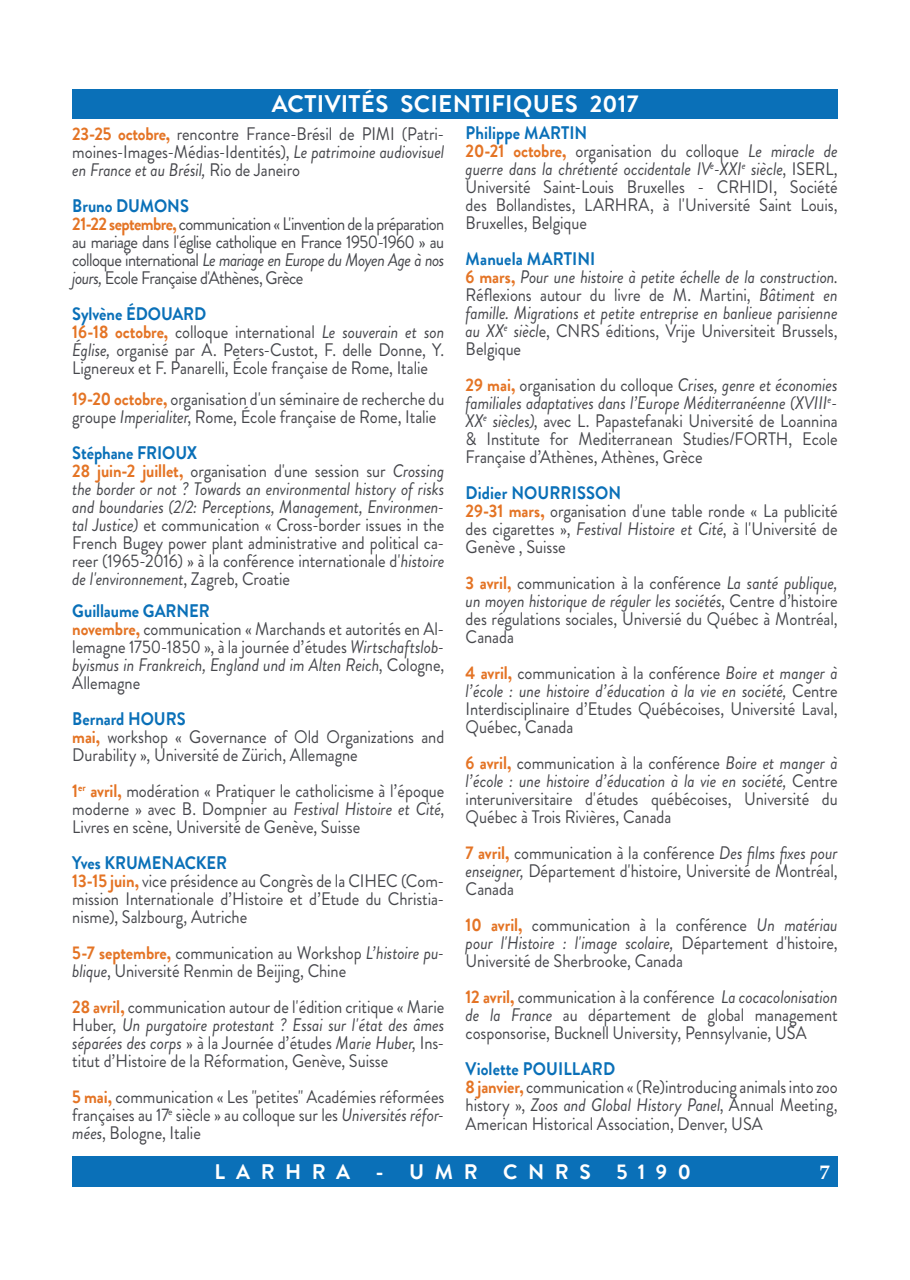
<style>
.page{position:relative;width:910px;height:1280px;background:#fff}
.page>*{position:absolute;margin:0;border:0;box-sizing:border-box;transform-origin:0 0}
.t1{font:700 24px "Brandon Grotesque";letter-spacing:.015em;color:#fff}
.t2{font:700 21px "Brandon Grotesque";letter-spacing:.5em;color:#fff}
.t3{font:700 19.5px "Book Antiqua";color:#fff}
.t4{font:18.15px/18px "Brandon Grotesque";letter-spacing:-.005em;color:#46474c;text-align:justify;scale:.91 1}
.t5{font:italic 18.15px/18px "Brandon Grotesque";letter-spacing:-.005em;color:#46474c;scale:.91 1}
.t6{font:18.15px/18px "Brandon Grotesque";letter-spacing:-.035em;color:#46474c;scale:.91 1}
.s1{font-weight:700;color:#e47425}
.s2{font-style:italic}
.s3{font-weight:700;color:#0a70b8}
.s4{font-weight:700;font-style:normal;color:#0a70b8}
.s5{font-weight:700;font-style:normal;color:#e47425}
.s6{font-style:normal}
</style>
<div class="page">
<div style="left:72px;top:89px;width:766px;height:30px;background:#0a70b8"></div>
<div style="left:72px;top:1156px;width:765px;height:30px;background:#0a70b8"></div>
<div style="left:812px;top:1157px;width:26px;height:30px;background:#0a70b8"></div>
<h1 class="t1" style="left:272px;top:87px;width:368px">ACTIVITÉS SCIENTIFIQUES 2017</h1>
<p class="t4" style="left:72px;top:125px;width:410px"><span class="s1">23-25 octobre,</span> rencontre France-Brésil de PIMI (Patri&shy;moines-Images-Médias-Identités), <span class="s2">Le patrimoine audiovisuel en France et au Brésil,</span> Rio de Janeiro</p>
<p class="t6" style="left:72px;top:197px;width:410px"><span class="s3">Bruno DUMONS<br></span><span class="s1">21-22 septembre,</span> communication « L'invention de la préparation au mariage dans l'église catholique en France 1950-1960 » au colloque international <span class="s2">Le mariage en Europe du Moyen Age à nos jours,</span> Ecole Française d'Athènes, Grèce</p>
<p class="t4" style="left:72px;top:305px;width:410px;text-align:left"><span class="s3">Sylvène ÉDOUARD<br></span><span class="s1">16-18 octobre,</span> colloque international <span class="s2">Le souverain et son Église,</span> organisé par A. Peters-Custot, F. delle Donne, Y.<br>Lignereux et F. Panarelli, École française de Rome, Italie</p>
<p class="t4" style="left:72px;top:390px;width:410px"><span class="s1">19-20 octobre,</span> organisation d'un séminaire de recherche du groupe <span class="s2">Imperialiter</span>, Rome, École française de Rome, Italie</p>
<p class="t4" style="left:72px;top:444px;width:410px;text-align:left"><span class="s3">Stéphane FRIOUX<br></span><span class="s1">28 juin-2 juillet,</span> organisation d'une session sur <span class="s2">Crossing the border or not ? Towards an environmental history of risks and boundaries (2/2: Perceptions, Management, Environmen&shy;tal Justice)</span> et communication « Cross-border issues in the French Bugey power plant administrative and political ca&shy;reer (1965-2016) » à la conférence internationale d'<span class="s2">histoire de l'environnement</span>, Zagreb, Croatie</p>
<p class="t4" style="left:72px;top:602px;width:410px;text-align:left"><span class="s3">Guillaume GARNER<br></span><span class="s1">novembre,</span> communication « Marchands et autorités en Al&shy;lemagne 1750-1850 », à la journée d’études <span class="s2">Wirtschaftslob&shy;byismus in Frankreich, England und im Alten Reich</span>, Cologne, Allemagne</p>
<p class="t4" style="left:72px;top:710px;width:410px;text-align:left"><span class="s3">Bernard HOURS<br></span><span class="s1">mai,</span> workshop « Governance of Old Organizations and<br>Durability », Université de Zürich, Allemagne</p>
<p class="t4" style="left:72px;top:782px;width:410px"><span class="s1">1</span><sup>er</sup> <span class="s1">avril,</span> modération « Pratiquer le catholicisme à l’époque moderne » avec B. Dompnier au <span class="s2">Festival Histoire et Cité</span>, Livres en scène, Université de Genève, Suisse</p>
<p class="t4" style="left:72px;top:854px;width:410px;text-align:left"><span class="s3">Yves KRUMENACKER<br></span><span class="s1">13-15 juin,</span> vice présidence au Congrès de la CIHEC (Com&shy;mission Internationale d’Histoire et d’Etude du Christia&shy;nisme), Salzbourg, Autriche</p>
<p class="t4" style="left:72px;top:944px;width:410px"><span class="s1">5-7 septembre,</span> communication au Workshop <span class="s2">L’histoire pu&shy;blique</span>, Université Renmin de Beijing, Chine</p>
<p class="t4" style="left:72px;top:998px;width:410px"><span class="s1">28 avril,</span> communication autour de l'édition critique « Marie Huber, <span class="s2">Un purgatoire protestant ? Essai sur l'état des âmes séparées des corps</span> » à la Journée d’études <span class="s2">Marie Huber</span>, Ins&shy;titut d’Histoire de la Réformation, Genève, Suisse</p>
<p class="t4" style="left:72px;top:1088px;width:410px"><span class="s1">5 mai,</span> communication « Les "petites" Académies réformées françaises au 17<sup>e</sup> siècle » au colloque sur les <span class="s2">Universités réfor&shy;mées</span>, Bologne, Italie</p>
<p class="t4" style="left:466px;top:124px;width:410px;text-align:left"><span class="s3">Philippe MARTIN<br></span><span class="s1">20-21 octobre,</span> organisation du colloque <span class="s2">Le miracle de guerre dans la chrétienté occidentale IV</span><sup>e</sup><span class="s2">-XXI</span><sup>e</sup> <span class="s2">siècle</span>, ISERL, Université Saint-Louis Bruxelles - CRHIDI, Société des Bollandistes, LARHRA, à l'Université Saint Louis, Bruxelles, Belgique</p>
<p class="t5" style="left:466px;top:250px;width:410px"><span class="s4">Manuela MARTINI<br></span><span class="s5">6 mars,</span> Pour une histoire à petite échelle de la construction<span class="s6">.<br>Réflexions autour du livre de M. Martini,</span> Bâtiment en famille. Migrations et petite entreprise en banlieue parisienne au XX<sup>e</sup> siècl<span class="s6">e, CNRS éditions, Vrije Universiteit Brussels, Belgique</span></p>
<p class="t4" style="left:466px;top:376px;width:410px"><span class="s1">29 mai,</span> organisation du colloque <span class="s2">Crises, genre et économies familiales adaptatives dans l’Europe Méditerranéenne (XVIII</span><sup>e</sup><span class="s2">-XX</span><sup>e</sup> <span class="s2">siècles)</span>, avec L. Papastefanaki Université de Loannina &amp; Institute for Mediterranean Studies/FORTH, Ecole Française d’Athènes, Athènes, Grèce</p>
<p class="t4" style="left:466px;top:484px;width:410px;text-align:left"><span class="s3">Didier NOURRISSON<br></span><span class="s1">29-31 mars,</span> organisation d'une table ronde « La publicité des cigarettes », <span class="s2">Festival Histoire et Cité</span>, à l'Université de Genève , Suisse</p>
<p class="t4" style="left:466px;top:574px;width:410px"><span class="s1">3 avril,</span> communication à la conférence <span class="s2">La santé publique, un moyen historique de réguler les sociétés</span>, Centre d’histoire des régulations sociales, Universié du Québec à Montréal, Canada</p>
<p class="t4" style="left:466px;top:664px;width:410px"><span class="s1">4 avril,</span> communication à la conférence <span class="s2">Boire et manger à l’école : une histoire d’éducation à la vie en société,</span> Centre Interdisciplinaire d’Etudes Québécoises, Université Laval, Québec, Canada</p>
<p class="t4" style="left:466px;top:754px;width:410px"><span class="s1">6 avril,</span> communication à la conférence <span class="s2">Boire et manger à l’école : une histoire d’éducation à la vie en société,</span> Centre interuniversitaire d'études québécoises, Université du Québec à Trois Rivières, Canada</p>
<p class="t4" style="left:466px;top:844px;width:410px"><span class="s1">7 avril,</span> communication à la conférence <span class="s2">Des films fixes pour enseigner,</span> Département d'histoire, Université de Montréal, Canada</p>
<p class="t4" style="left:466px;top:916px;width:410px"><span class="s1">10 avril,</span> communication à la conférence <span class="s2">Un matériau pour l'Histoire : l'image scolaire,</span> Département d'histoire, Université de Sherbrooke, Canada</p>
<p class="t4" style="left:466px;top:988px;width:410px"><span class="s1">12 avril,</span> communication à la conférence <span class="s2">La cocacolonisation de la France</span> au département de global management cosponsorise, Bucknell University, Pennsylvanie, USA</p>
<p class="t4" style="left:466px;top:1060px;width:410px;text-align:left"><span class="s3">Violette POUILLARD<br></span><span class="s1">8 janvier,</span> communication « (Re)introducing animals into zoo history », <span class="s2">Zoos and Global History Panel</span>, Annual Meeting, American Historical Association, Denver, USA</p>
<p class="t2" style="left:214px;top:1157px;width:478px">LARHRA - UMR CNRS 5190</p>
<p class="t3" style="left:820px;top:1159px;width:11px">7</p>
</div>
